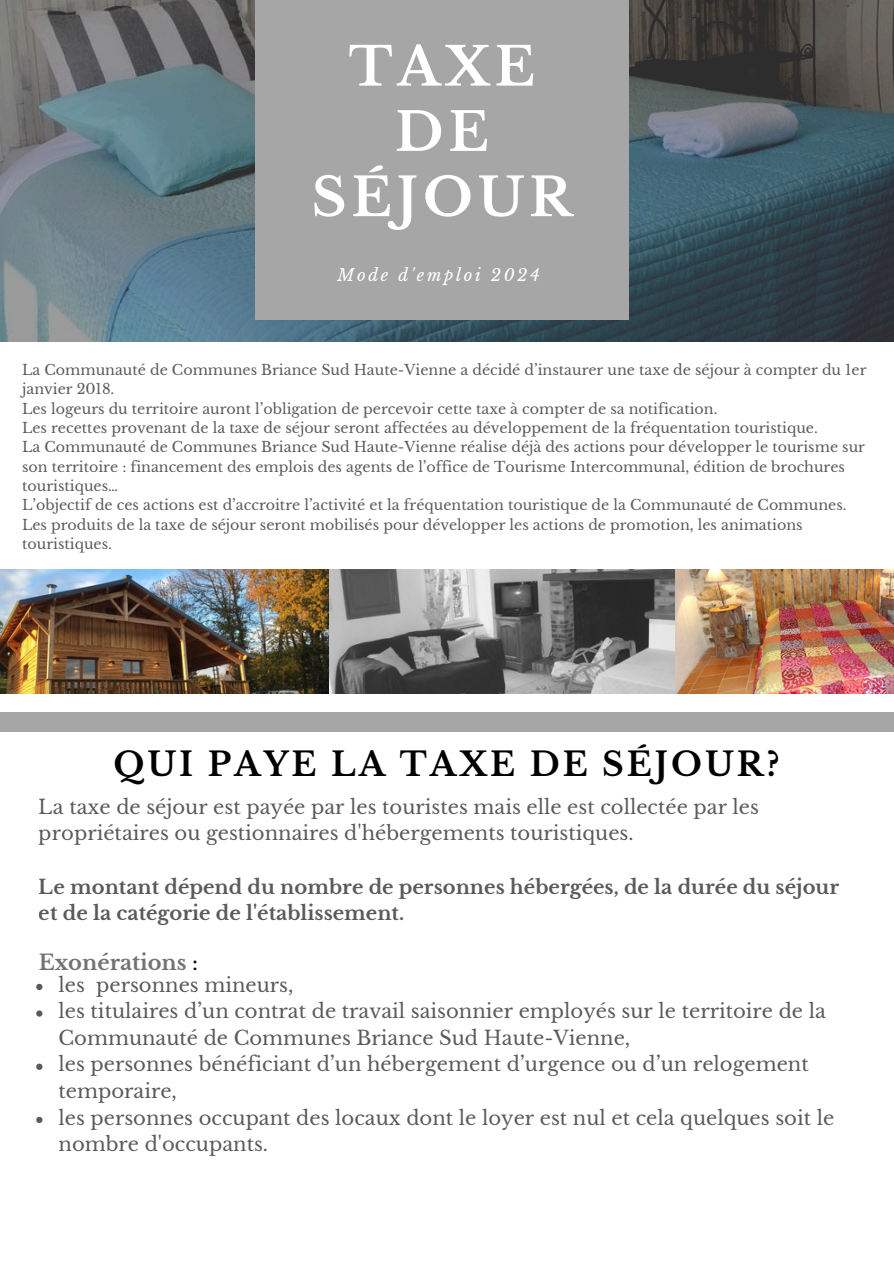
<style>
.page{position:relative;width:894px;height:1264px;background:#fff}
.page>*{position:absolute;margin:0;border:0;box-sizing:border-box;transform-origin:0 0}
.t1{font:700 52.95px/65.2px "Libre Baskerville";letter-spacing:.09em;color:#fff;text-align:center}
.t2{font:700 32.7px "Libre Baskerville";letter-spacing:.09em;color:#000}
.t3{font:700 21px "Libre Baskerville";color:#737373}
.t4{font:19.5px/26.5px "Libre Baskerville";color:#000}
.t5{font:700 19.5px/26.5px "Libre Baskerville";color:#000}
.t6{font:italic 16.5px "Libre Baskerville";letter-spacing:.16em;color:#fff}
.t7{font:14.25px/19.4px "Libre Baskerville";color:#000}
.s1{font-weight:400;color:#000}
</style>
<div class="page">
<img style="left:0;top:0;width:893px;height:341px">
<div style="left:255px;top:0;width:373px;height:320px;background:#a6a6a6"></div>
<div style="left:0;top:712px;width:893px;height:19px;background:#a6a6a6"></div>
<img style="left:0;top:569px;width:893px;height:125px">
<svg style="left:36px;top:983px;width:6px;height:7px"></svg>
<svg style="left:36px;top:1010px;width:6px;height:6px"></svg>
<svg style="left:36px;top:1063px;width:6px;height:6px"></svg>
<svg style="left:36px;top:1116px;width:6px;height:7px"></svg>
<h1 class="t1" style="left:311px;top:34px;width:262px">TAXE<br>DE<br>SÉJOUR</h1>
<p class="t6" style="left:337px;top:265px;width:204px">Mode d'emploi 2024</p>
<p class="t7" style="left:22px;top:360px;width:845px">La Communauté de Communes Briance Sud Haute-Vienne a décidé d’instaurer une taxe de séjour à compter du 1er janvier 2018.<br>Les logeurs du territoire auront l’obligation de percevoir cette taxe à compter de sa notification.<br>Les recettes provenant de la taxe de séjour seront affectées au développement de la fréquentation touristique.<br>La Communauté de Communes Briance Sud Haute-Vienne réalise déjà des actions pour développer le tourisme sur son territoire : financement des emplois des agents de l’office de Tourisme Intercommunal, édition de brochures touristiques…<br>L’objectif de ces actions est d’accroitre l’activité et la fréquentation touristique de la Communauté de Communes.<br>Les produits de la taxe de séjour seront mobilisés pour développer les actions de promotion, les animations touristiques.</p>
<h5 class="t2" style="left:113px;top:743px;width:667px">QUI PAYE LA TAXE DE SÉJOUR?</h5>
<h3 class="t4" style="left:39px;top:793px;width:721px">La taxe de séjour est payée par les touristes mais elle est collectée par les propriétaires ou gestionnaires d'hébergements touristiques.</h3>
<h3 class="t5" style="left:39px;top:873px;width:801px">Le montant dépend du nombre de personnes hébergées, de la durée du séjour et de la catégorie de l'établissement.</h3>
<p class="t3" style="left:39px;top:949px;width:161px">Exonérations <span class="s1">:</span></p>
<p class="t4" style="left:58px;top:971px;width:777px">les personnes mineurs,<br>les titulaires d’un contrat de travail saisonnier employés sur le territoire de la Communauté de Communes Briance Sud Haute-Vienne,<br>les personnes bénéficiant d’un hébergement d’urgence ou d’un relogement temporaire,<br>les personnes occupant des locaux dont le loyer est nul et cela quelques soit le nombre d'occupants.</p>
</div>
